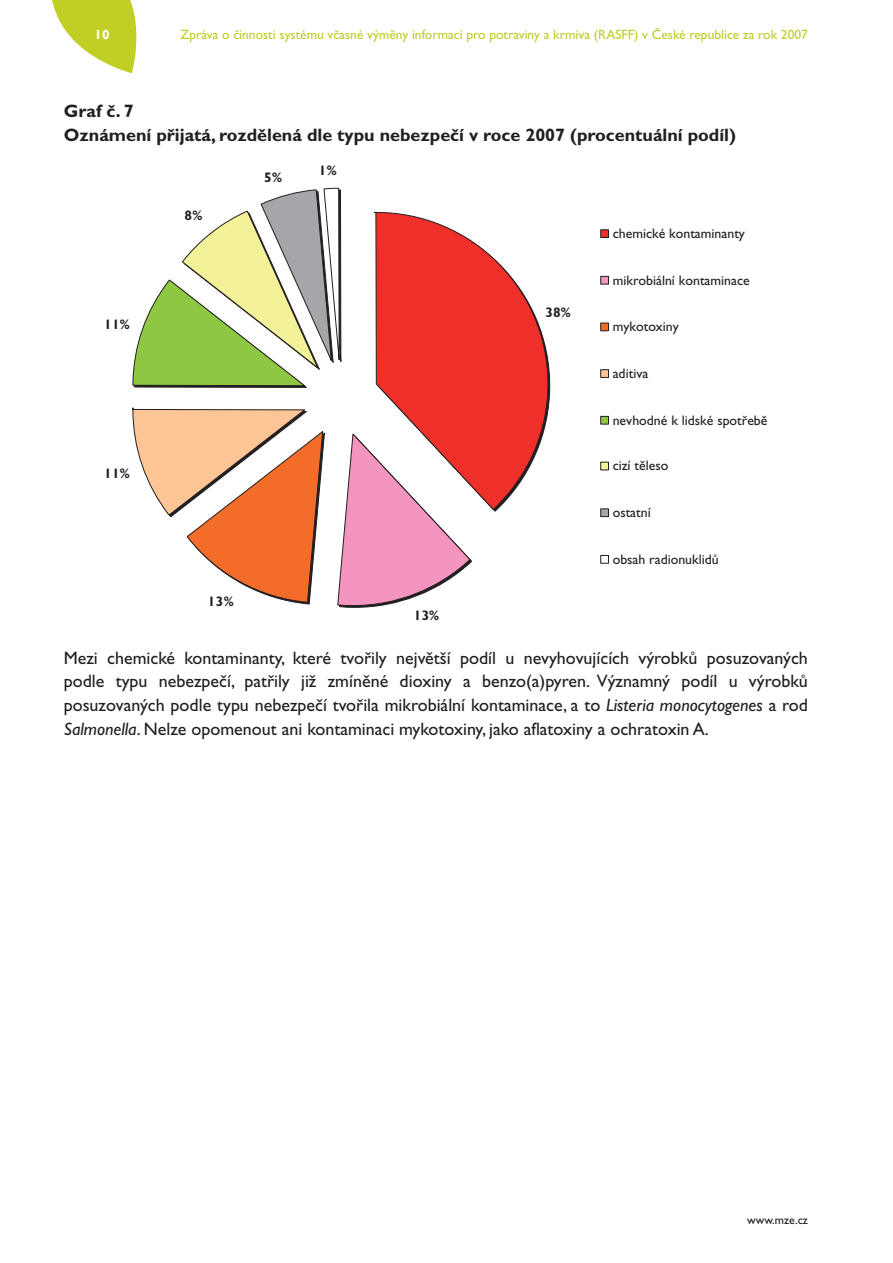
<style>
.page{position:relative;width:893px;height:1263px;background:#fff}
.page>*{position:absolute;margin:0;border:0;box-sizing:border-box;transform-origin:0 0}
.t1{font:18px/23.7px "Gill Sans CE";color:#231f20;text-align:justify}
.t2{font:700 18px/23.7px "Gill Sans CE";color:#231f20}
.t3{font:13.8px "Gill Sans CE";color:#231f20}
.t4{font:700 13.8px "Gill Sans CE";letter-spacing:.015em;color:#231f20}
.t5{font:13.5px "Gill Sans CE";color:#becc2a}
.t6{font:700 13.5px "Gill Sans CE";color:#fff}
.t7{font:12px "Gill Sans CE";color:#231f20}
.s1{font-style:italic}
</style>
<div class="page">
<svg style="left:52px;top:0;width:84px;height:73px"></svg>
<svg style="left:374px;top:212px;width:175px;height:299px"></svg>
<svg style="left:337px;top:432px;width:136px;height:176px"></svg>
<svg style="left:132px;top:407px;width:193px;height:198px"></svg>
<svg style="left:132px;top:187px;width:210px;height:201px"></svg>
<div style="left:601px;top:230px;width:7px;height:7px;background:#ee2f2a"></div>
<div style="left:600px;top:229px;width:9px;height:9px;border:1px solid #231f20"></div>
<div style="left:601px;top:276px;width:7px;height:8px;background:#f395bf"></div>
<div style="left:600px;top:276px;width:9px;height:9px;border:1px solid #231f20"></div>
<div style="left:601px;top:323px;width:7px;height:8px;background:#f36c2a"></div>
<div style="left:600px;top:323px;width:9px;height:8px;border:1px solid #231f20"></div>
<div style="left:601px;top:370px;width:7px;height:7px;background:#fcc595"></div>
<div style="left:600px;top:369px;width:9px;height:9px;border:1px solid #231f20"></div>
<div style="left:601px;top:416px;width:7px;height:8px;background:#8ec742"></div>
<div style="left:600px;top:416px;width:9px;height:8px;border:1px solid #231f20"></div>
<div style="left:601px;top:462px;width:7px;height:8px;background:#f4f299"></div>
<div style="left:600px;top:462px;width:9px;height:8px;border:1px solid #231f20"></div>
<div style="left:601px;top:509px;width:7px;height:8px;background:#a5a6aa"></div>
<div style="left:600px;top:508px;width:9px;height:9px;border:1px solid #231f20"></div>
<div style="left:600px;top:555px;width:9px;height:9px;border:1px solid #231f20"></div>
<p class="t6" style="left:95px;top:30px;width:16px">10</p>
<p class="t5" style="left:181px;top:30px;width:629px">Zpráva o činnosti systému včasné výměny informací pro potraviny a krmiva (RASFF) v České republice za rok 2007</p>
<p class="t2" style="left:64px;top:101px;width:674px">Graf č. 7<br>Oznámení přijatá, rozdělená dle typu nebezpečí v roce 2007 (procentuální podíl)</p>
<p class="t4" style="left:104px;top:319px;width:27px">11%</p>
<p class="t4" style="left:104px;top:468px;width:27px">11%</p>
<p class="t4" style="left:185px;top:211px;width:19px">8%</p>
<p class="t4" style="left:264px;top:173px;width:19px">5%</p>
<p class="t4" style="left:319px;top:166px;width:19px">1%</p>
<p class="t4" style="left:208px;top:597px;width:27px">13%</p>
<p class="t4" style="left:414px;top:611px;width:27px">13%</p>
<p class="t4" style="left:545px;top:307px;width:27px">38%</p>
<p class="t3" style="left:613px;top:229px;width:134px">chemické kontaminanty</p>
<p class="t3" style="left:613px;top:275px;width:139px">mikrobiální kontaminace</p>
<p class="t3" style="left:613px;top:322px;width:68px">mykotoxiny</p>
<p class="t3" style="left:613px;top:369px;width:37px">aditiva</p>
<p class="t3" style="left:613px;top:415px;width:156px">nevhodné k lidské spotřebě</p>
<p class="t3" style="left:613px;top:461px;width:57px">cizí těleso</p>
<p class="t3" style="left:613px;top:508px;width:40px">ostatní</p>
<p class="t3" style="left:613px;top:554px;width:108px">obsah radionuklidů</p>
<p class="t1" style="left:64px;top:648px;width:746px">Mezi chemické kontaminanty, které tvořily největší podíl u nevyhovujících výrobků posuzovaných podle typu nebezpečí, patřily již zmíněné dioxiny a benzo(a)pyren. Významný podíl u výrobků posuzovaných podle typu nebezpečí tvořila mikrobiální kontaminace, a to <span class="s1">Listeria monocytogenes</span> a rod <span class="s1">Salmonella</span>. Nelze opomenout ani kontaminaci mykotoxiny, jako aflatoxiny a ochratoxin A.</p>
<p class="t7" style="left:747px;top:1216px;width:62px">www.mze.cz</p>
</div>
